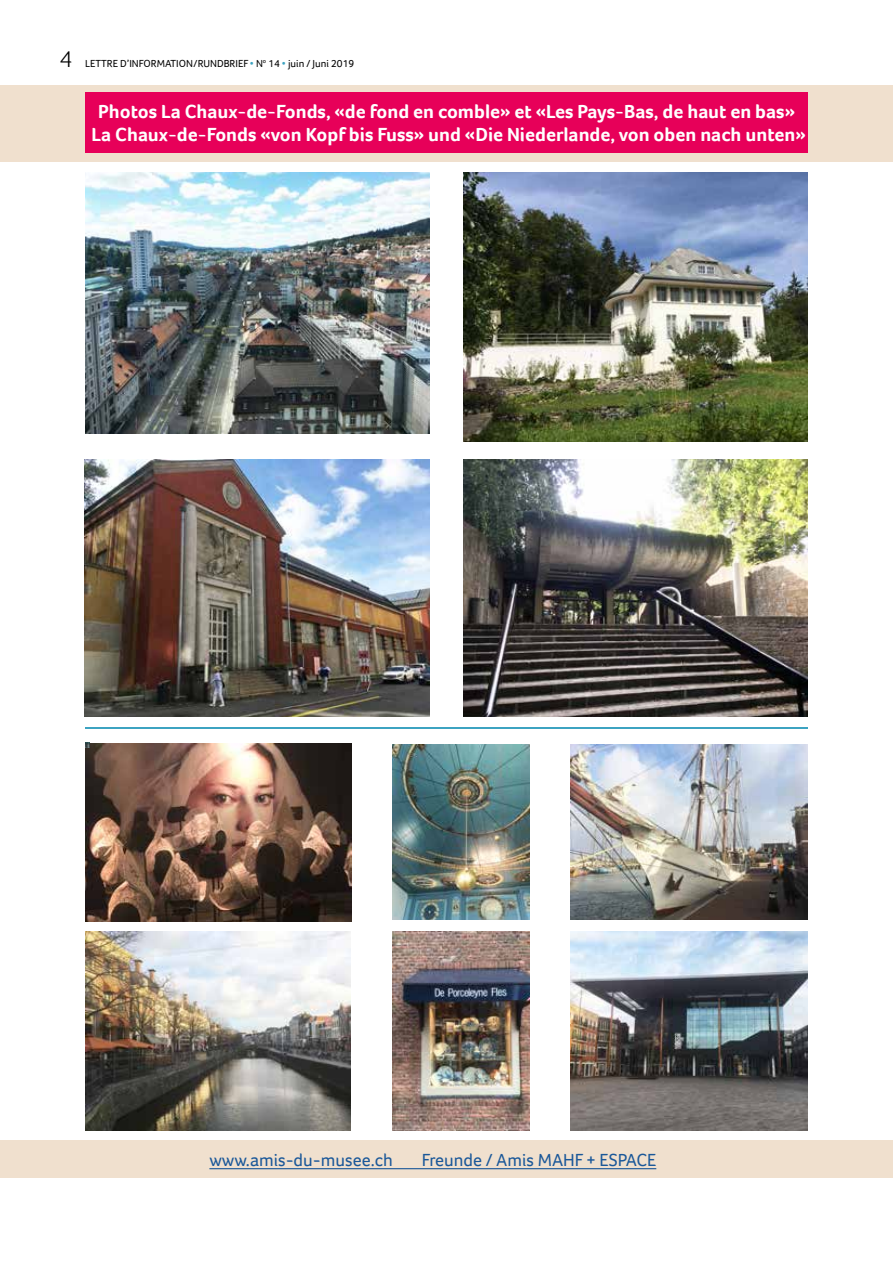
<style>
.page{position:relative;width:893px;height:1263px;background:#fff}
.page>*{position:absolute;margin:0;border:0;box-sizing:border-box;transform-origin:0 0}
.t1{font:300 24px "Foco";color:#000}
.t2{font:700 19.5px/23.4px "Foco";color:#fff;text-align:center}
.t3{font:18px "Foco";color:#1b5899}
.t4{font:10.5px "Foco";color:#000}
.s1{color:#3ca3c1}
</style>
<div class="page">
<div style="left:0;top:85px;width:893px;height:76px;background:#f0e0ce"></div>
<div style="left:85px;top:92px;width:723px;height:60px;background:#e70059"></div>
<div style="left:0;top:1140px;width:893px;height:38px;background:#f0e0ce"></div>
<hr style="left:209px;top:1168px;width:447px;height:1px;background:#1b5899">
<hr style="left:85px;top:727px;width:723px;height:1px;background:#3ca3c1">
<img style="left:85px;top:744px;width:266px;height:177px">
<svg style="left:85px;top:742px;width:4px;height:5px"></svg>
<img style="left:85px;top:931px;width:266px;height:199px">
<img style="left:393px;top:931px;width:137px;height:199px">
<img style="left:85px;top:172px;width:345px;height:262px">
<img style="left:85px;top:459px;width:345px;height:257px">
<img style="left:463px;top:459px;width:344px;height:257px">
<img style="left:464px;top:172px;width:344px;height:270px">
<img style="left:571px;top:931px;width:236px;height:199px">
<img style="left:393px;top:745px;width:137px;height:174px">
<img style="left:571px;top:745px;width:236px;height:174px">
<p class="t1" style="left:60px;top:43px;width:14px">4</p>
<p class="t4" style="left:85px;top:56px;width:271px">LETTRE D’INFORMATION/RUNDBRIEF <span class="s1">•</span> N<sup>o</sup> 14 <span class="s1">•</span> juin / Juni 2019</p>
<p class="t2" style="left:92px;top:99px;width:716px">Photos La Chaux-de-Fonds, «de fond en comble» et «Les Pays-Bas, de haut en bas»<br>La Chaux-de-Fonds «von Kopf bis Fuss» und «Die Niederlande, von oben nach unten»</p>
<p class="t3" style="left:209px;top:1148px;width:185px">www.amis-du-musee.ch</p>
<p class="t3" style="left:422px;top:1148px;width:236px">Freunde / Amis MAHF + ESPACE</p>
</div>
